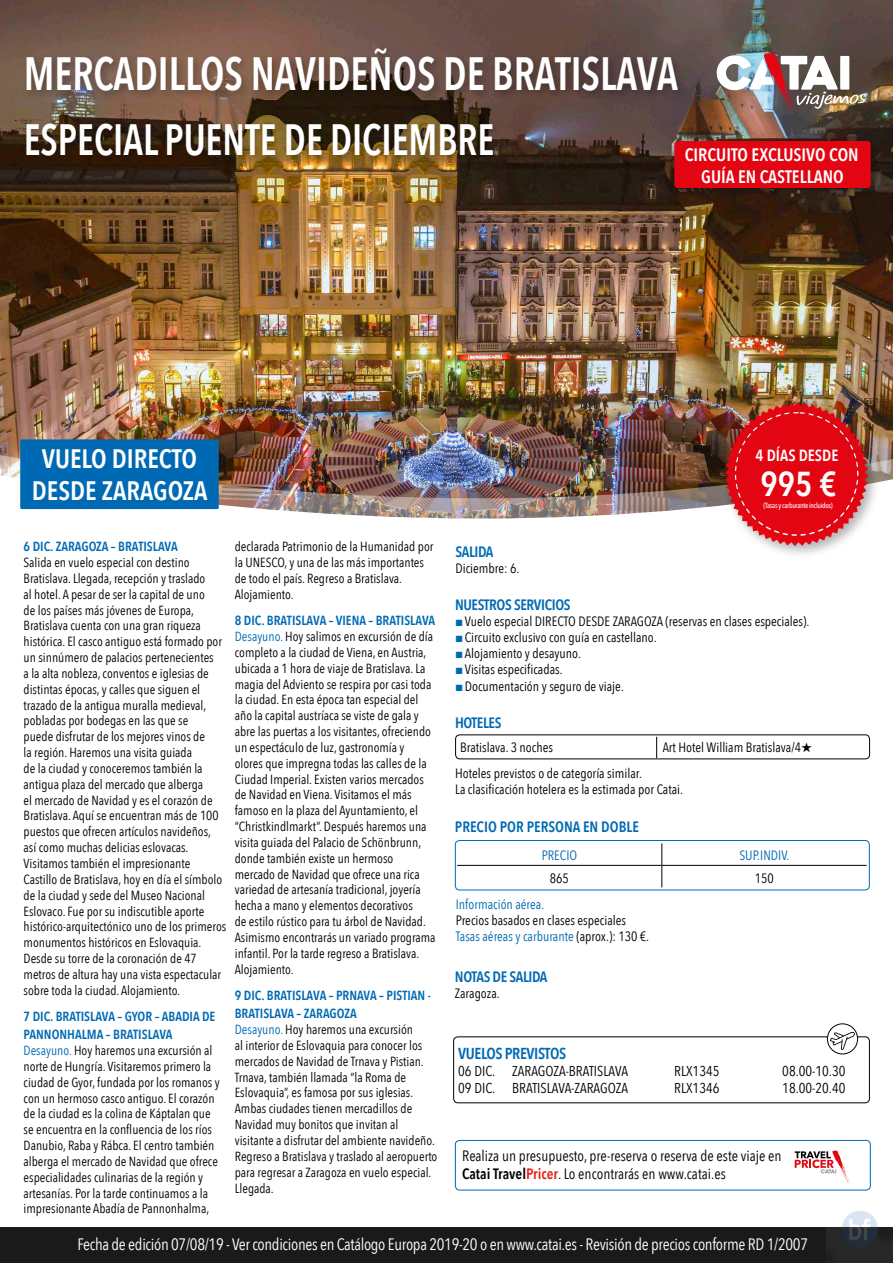
<style>
.page{position:relative;width:893px;height:1263px;background:#fff}
.page>*{position:absolute;margin:0;border:0;box-sizing:border-box;transform-origin:0 0}
.t1{font:600 46.65px "Avenir Next Condensed";color:#fff;scale:.88 1}
.t2{font:600 43.8px "Avenir Next Condensed";color:#fff;scale:.88 1}
.t3{font:600 34.5px "Avenir Next Condensed";color:#fff}
.t4{font:600 26.7px/32px "Avenir Next Condensed";color:#fff;text-align:center}
.t5{font:600 18px "Avenir Next Condensed";color:#fff}
.t6{font:16.5px "Avenir Next Condensed";letter-spacing:-.02em;color:#fff}
.t7{font:600 16.05px "Avenir Next Condensed";color:#fff}
.t8{font:600 15.9px "Avenir Next Condensed";letter-spacing:-.025em;color:#0069b3}
.PARRAFO_ITINERARIO{font:15px "Avenir Next Condensed";color:#000}
.t9{font:600 15px "Avenir Next Condensed";letter-spacing:-.025em;color:#0069b3}
.t10{font:600 15px "Avenir Next Condensed";color:#0069b3}
.t11{font:14.25px "Avenir Next Condensed";color:#000}
.PARRAFO_ITINERARIO-2{font:13.5px "Avenir Next Condensed";color:#000}
.PARRAFO_ITINERARIO-3{font:13.5px "Avenir Next Condensed";color:#0069b3}
.PARRAFO_ITINERARIO-4{font:13.2px/15.9px "Avenir Next Condensed";color:#000}
.DIAS_EN_AZUL_CON_ESP{font:600 13.2px/18px "Avenir Next Condensed";color:#0069b3}
.t12{font:500 7.35px "Avenir Next Condensed";letter-spacing:-.04em;color:#fff}
.s1{color:#0069b3}
.s2{font-size:13.5px}
.s3{font-family:"Arial";color:#0069b3}
.s4{color:#000}
.s5{font-weight:600}
.s6{font-weight:600;color:#e42216}
</style>
<div class="page">
<img style="left:0;top:0;width:893px;height:451px">
<div style="left:0;top:1227px;width:893px;height:36px;background:#1a1a1a"></div>
<div style="left:669px;top:136px;width:213px;height:63px;background:#000;opacity:.25"></div>
<div style="left:674px;top:141px;width:197px;height:47px;background:#e30612;border-radius:4px"></div>
<img style="left:0;top:451px;width:893px;height:68px">
<div style="left:22px;top:45px;width:665px;height:57px;background:#000;opacity:.3"></div>
<div style="left:22px;top:119px;width:480px;height:47px;background:#000;opacity:.3"></div>
<img style="left:717px;top:52px;width:151px;height:58px">
<div style="left:455px;top:840px;width:415px;height:50px;border:1px solid #0069b3;border-radius:4px"></div>
<svg style="left:661px;top:843px;width:1px;height:44px"></svg>
<hr style="left:457px;top:865px;width:205px;height:1px;background:#000">
<hr style="left:662px;top:865px;width:205px;height:1px;background:#000">
<div style="left:721px;top:399px;width:161px;height:161px;background:#000;opacity:.3"></div>
<img style="left:725px;top:402px;width:143px;height:144px">
<div style="left:455px;top:734px;width:415px;height:25px;border:1px solid #000;border-radius:4px"></div>
<svg style="left:656px;top:737px;width:1px;height:21px"></svg>
<div style="left:453px;top:1036px;width:417px;height:67px;border:1px solid #000;border-radius:4px"></div>
<svg style="left:827px;top:1024px;width:31px;height:30px"></svg>
<div style="left:827px;top:1023px;width:31px;height:31px;border:1px solid #000;border-radius:50%"></div>
<svg style="left:830px;top:1032px;width:25px;height:18px"></svg>
<div style="left:20px;top:439px;width:199px;height:70px;background:#0069b3;border-radius:2px"></div>
<div style="left:455px;top:1140px;width:416px;height:50px;border:1px solid #0069b3;border-radius:4px"></div>
<svg style="left:795px;top:1150px;width:55px;height:34px"></svg>
<img style="left:826px;top:1211px;width:67px;height:52px">
<p class="t1" style="left:24px;top:46px;width:745px">MERCADILLOS NAVIDEÑOS DE BRATISLAVA</p>
<p class="t2" style="left:24px;top:113px;width:536px">ESPECIAL PUENTE DE DICIEMBRE</p>
<p class="t5" style="left:685px;top:144px;width:175px">CIRCUITO EXCLUSIVO CON</p>
<p class="t5" style="left:701px;top:165px;width:144px">GUÍA EN CASTELLANO</p>
<p class="t4" style="left:32px;top:443px;width:177px">VUELO DIRECTO<br>DESDE ZARAGOZA</p>
<p class="DIAS_EN_AZUL_CON_ESP" style="left:24px;top:537px;width:156px">6 DIC. ZARAGOZA – BRATISLAVA</p>
<p class="PARRAFO_ITINERARIO-4" style="left:24px;top:554px;width:204px">Salida en vuelo especial con destino Bratislava. Llegada, recepción y traslado<br>al hotel. A pesar de ser la capital de uno<br>de los países más jóvenes de Europa, Bratislava cuenta con una gran riqueza histórica. El casco antiguo está formado por un sinnúmero de palacios pertenecientes<br>a la alta nobleza, conventos e iglesias de distintas épocas, y calles que siguen el trazado de la antigua muralla medieval, pobladas por bodegas en las que se<br>puede disfrutar de los mejores vinos de<br>la región. Haremos una visita guiada<br>de la ciudad y conoceremos también la antigua plaza del mercado que alberga<br>el mercado de Navidad y es el corazón de Bratislava. Aquí se encuentran más de 100 puestos que ofrecen artículos navideños, así como muchas delicias eslovacas.<br>Visitamos también el impresionante Castillo de Bratislava, hoy en día el símbolo de la ciudad y sede del Museo Nacional Eslovaco. Fue por su indiscutible aporte histórico-arquitectónico uno de los primeros monumentos históricos en Eslovaquia.<br>Desde su torre de la coronación de 47 metros de altura hay una vista espectacular sobre toda la ciudad. Alojamiento.</p>
<p class="DIAS_EN_AZUL_CON_ESP" style="left:24px;top:1007px;width:193px">7 DIC. BRATISLAVA – GYOR – ABADIA DE<br>PANNONHALMA – BRATISLAVA</p>
<p class="PARRAFO_ITINERARIO-4" style="left:24px;top:1042px;width:198px"><span class="s1">Desayuno.</span> Hoy haremos una excursión al norte de Hungría. Visitaremos primero la ciudad de Gyor, fundada por los romanos y con un hermoso casco antiguo. El corazón de la ciudad es la colina de Káptalan que se encuentra en la confluencia de los ríos Danubio, Raba y Rábca. El centro también alberga el mercado de Navidad que ofrece especialidades culinarias de la región y artesanías. Por la tarde continuamos a la impresionante Abadía de Pannonhalma,</p>
<p class="PARRAFO_ITINERARIO-4" style="left:235px;top:538px;width:200px">declarada Patrimonio de la Humanidad por la UNESCO, y una de las más importantes de todo el país. Regreso a Bratislava.<br>Alojamiento.</p>
<p class="DIAS_EN_AZUL_CON_ESP" style="left:235px;top:611px;width:202px">8 DIC. BRATISLAVA – VIENA – BRATISLAVA</p>
<p class="PARRAFO_ITINERARIO-4" style="left:235px;top:628px;width:202px"><span class="s1">Desayuno.</span> Hoy salimos en excursión de día completo a la ciudad de Viena, en Austria, ubicada a 1 hora de viaje de Bratislava. La magia del Adviento se respira por casi toda la ciudad. En esta época tan especial del año la capital austríaca se viste de gala y abre las puertas a los visitantes, ofreciendo un espectáculo de luz, gastronomía y olores que impregna todas las calles de la Ciudad Imperial. Existen varios mercados de Navidad en Viena. Visitamos el más famoso en la plaza del Ayuntamiento, el “Christkindlmarkt”. Después haremos una visita guiada del Palacio de Schönbrunn, donde también existe un hermoso mercado de Navidad que ofrece una rica variedad de artesanía tradicional, joyería hecha a mano y elementos decorativos<br>de estilo rústico para tu árbol de Navidad.<br>Asimismo encontrarás un variado programa infantil. Por la tarde regreso a Bratislava.<br>Alojamiento.</p>
<p class="DIAS_EN_AZUL_CON_ESP" style="left:235px;top:986px;width:198px">9 DIC. BRATISLAVA – PRNAVA – PISTIAN -<br>BRATISLAVA – ZARAGOZA</p>
<p class="PARRAFO_ITINERARIO-4" style="left:235px;top:1021px;width:204px"><span class="s1">Desayuno.</span> Hoy haremos una excursión<br>al interior de Eslovaquia para conocer los mercados de Navidad de Trnava y Pistian.<br>Trnava, también llamada “la Roma de Eslovaquia”, es famosa por sus iglesias.<br>Ambas ciudades tienen mercadillos de Navidad muy bonitos que invitan al visitante a disfrutar del ambiente navideño.<br>Regreso a Bratislava y traslado al aeropuerto para regresar a Zaragoza en vuelo especial.<br>Llegada<span class="s2">.</span></p>
<p class="t7" style="left:756px;top:446px;width:84px">4 DÍAS DESDE</p>
<p class="t3" style="left:761px;top:463px;width:77px">995 €</p>
<p class="t9" style="left:455px;top:543px;width:40px">SALIDA</p>
<p class="PARRAFO_ITINERARIO-2" style="left:455px;top:560px;width:66px">Diciembre: 6.</p>
<p class="t12" style="left:763px;top:501px;width:71px">(Tasas y carburante incluidos)</p>
<p class="t9" style="left:455px;top:595px;width:117px">NUESTROS SERVICIOS</p>
<p class="PARRAFO_ITINERARIO-2" style="left:455px;top:613px;width:356px"><span class="s3">■</span>Vuelo especial DIRECTO DESDE ZARAGOZA (reservas en clases especiales).</p>
<p class="PARRAFO_ITINERARIO-2" style="left:455px;top:629px;width:203px"><span class="s3">■</span>Circuito exclusivo con guía en castellano.</p>
<p class="PARRAFO_ITINERARIO-2" style="left:455px;top:645px;width:127px"><span class="s3">■</span>Alojamiento y desayuno.</p>
<p class="PARRAFO_ITINERARIO-2" style="left:455px;top:662px;width:109px"><span class="s3">■</span>Visitas especificadas.</p>
<p class="PARRAFO_ITINERARIO-2" style="left:455px;top:678px;width:170px"><span class="s3">■</span>Documentación y seguro de viaje.</p>
<p class="t9" style="left:455px;top:714px;width:48px">HOTELES</p>
<p class="PARRAFO_ITINERARIO-2" style="left:460px;top:739px;width:94px">Bratislava. 3 noches</p>
<p class="PARRAFO_ITINERARIO-2" style="left:663px;top:739px;width:151px">Art Hotel William Bratislava/4★</p>
<p class="PARRAFO_ITINERARIO-2" style="left:455px;top:765px;width:188px">Hoteles previstos o de categoría similar.</p>
<p class="PARRAFO_ITINERARIO-2" style="left:455px;top:781px;width:229px">La clasificación hotelera es la estimada por Catai.</p>
<p class="t10" style="left:455px;top:817px;width:185px">PRECIO POR PERSONA EN DOBLE</p>
<p class="PARRAFO_ITINERARIO-3" style="left:542px;top:847px;width:37px">PRECIO</p>
<p class="PARRAFO_ITINERARIO-3" style="left:739px;top:847px;width:52px">SUP.INDIV.</p>
<p class="PARRAFO_ITINERARIO-2" style="left:550px;top:870px;width:21px">865</p>
<p class="PARRAFO_ITINERARIO-2" style="left:755px;top:870px;width:21px">150</p>
<p class="PARRAFO_ITINERARIO-3" style="left:456px;top:896px;width:90px">Información aérea.</p>
<p class="PARRAFO_ITINERARIO-2" style="left:456px;top:912px;width:172px">Precios basados en clases especiales</p>
<p class="PARRAFO_ITINERARIO-3" style="left:456px;top:928px;width:195px">Tasas aéreas y carburante <span class="s4">(aprox.): 130 €.</span></p>
<p class="t9" style="left:455px;top:967px;width:94px">NOTAS DE SALIDA</p>
<p class="PARRAFO_ITINERARIO-2" style="left:455px;top:985px;width:46px">Zaragoza.</p>
<p class="t8" style="left:458px;top:1043px;width:109px">VUELOS PREVISTOS</p>
<p class="t11" style="left:458px;top:1062px;width:171px">06 DIC. ZARAGOZA-BRATISLAVA</p>
<p class="t11" style="left:674px;top:1062px;width:47px">RLX1345</p>
<p class="t11" style="left:782px;top:1062px;width:65px">08.00-10.30</p>
<p class="t11" style="left:458px;top:1079px;width:171px">09 DIC. BRATISLAVA-ZARAGOZA</p>
<p class="t11" style="left:674px;top:1079px;width:47px">RLX1346</p>
<p class="t11" style="left:782px;top:1079px;width:65px">18.00-20.40</p>
<p class="PARRAFO_ITINERARIO" style="left:462px;top:1146px;width:321px">Realiza un presupuesto, pre-reserva o reserva de este viaje en</p>
<p class="PARRAFO_ITINERARIO" style="left:462px;top:1164px;width:265px"><span class="s5">Catai Travel</span><span class="s6">Pricer</span>. Lo encontrarás en www.catai.es</p>
<p class="t6" style="left:77px;top:1234px;width:732px">Fecha de edición 07/08/19 - Ver condiciones en Catálogo Europa 2019-20 o en www.catai.es - Revisión de precios conforme RD 1/2007</p>
</div>
